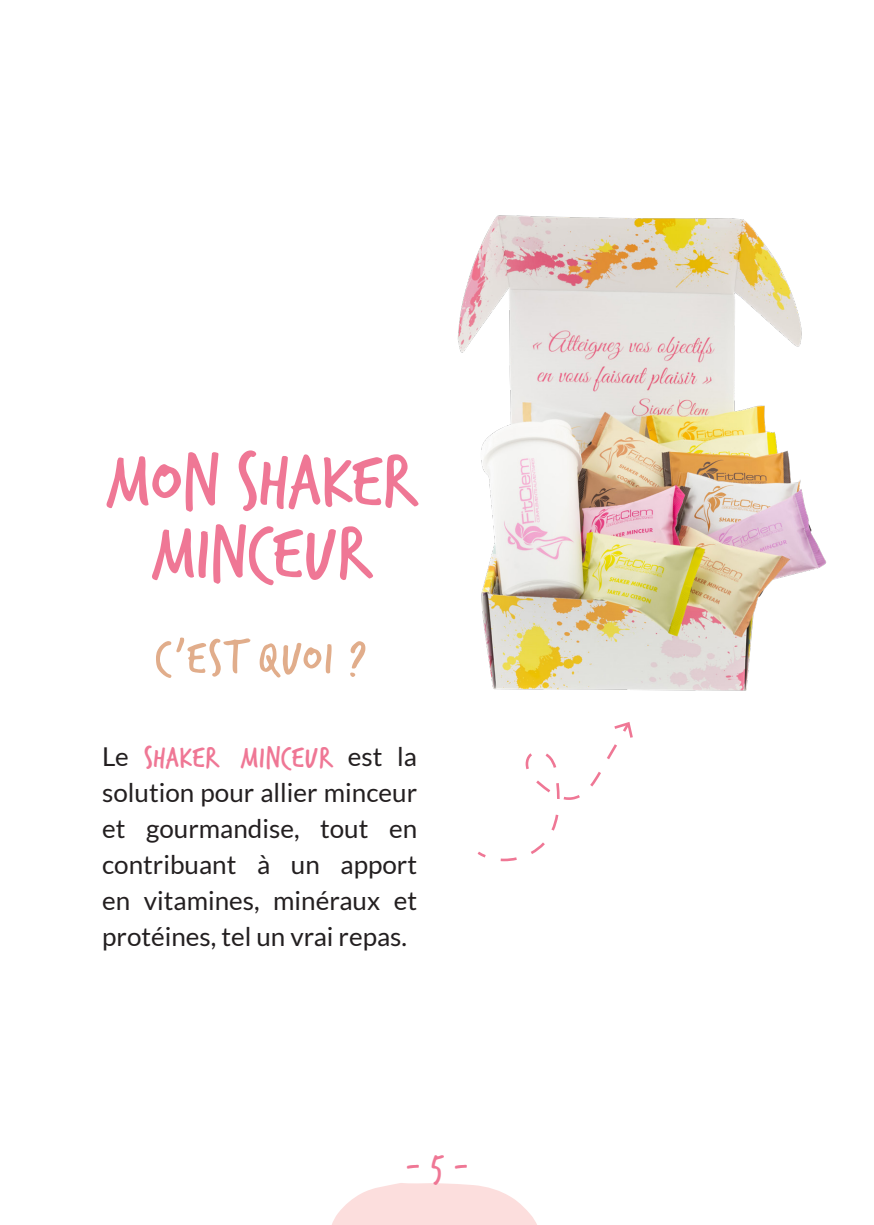
<style>
.page{position:relative;width:874px;height:1225px;background:#fff}
.page>*{position:absolute;margin:0;border:0;box-sizing:border-box;transform-origin:0 0}
.Heading_40_pt___All{font:80px/72px "Verveine";letter-spacing:-.02em;color:#ef7795;text-align:center}
.Heading_25_pt___All{font:50px "Verveine";letter-spacing:.02em;color:#e1ad8b}
.t1{font:36px "Verveine";color:#ef7795}
.t2{font:32px "Verveine";color:#ef7795}
.t3{font:26px/36px "Lato";color:#231f20;text-align:justify}
.s1{font-family:"Lato";font-size:26px;color:#231f20}
</style>
<div class="page">
<svg style="left:332px;top:1183px;width:205px;height:42px"></svg>
<svg style="left:477px;top:851px;width:8px;height:6px"></svg>
<svg style="left:500px;top:772px;width:101px;height:89px"></svg>
<img style="left:457px;top:215px;width:370px;height:555px">
<p class="Heading_40_pt___All" style="left:106px;top:444px;width:313px">MON SHAKER<br>MINCEUR</p>
<p class="Heading_25_pt___All" style="left:154px;top:622px;width:214px">C’EST QUOI ?</p>
<p class="t2" style="left:102px;top:734px;width:316px"><span class="s1">Le</span> SHAKER MINCEUR <span class="s1">est la</span></p>
<p class="t3" style="left:102px;top:774px;width:316px">solution pour allier minceur et gourmandise, tout en contribuant à un apport en vitamines, minéraux et protéines, tel un vrai repas.</p>
<h3 class="t1" style="left:405px;top:1141px;width:64px">- 5 -</h3>
</div>
